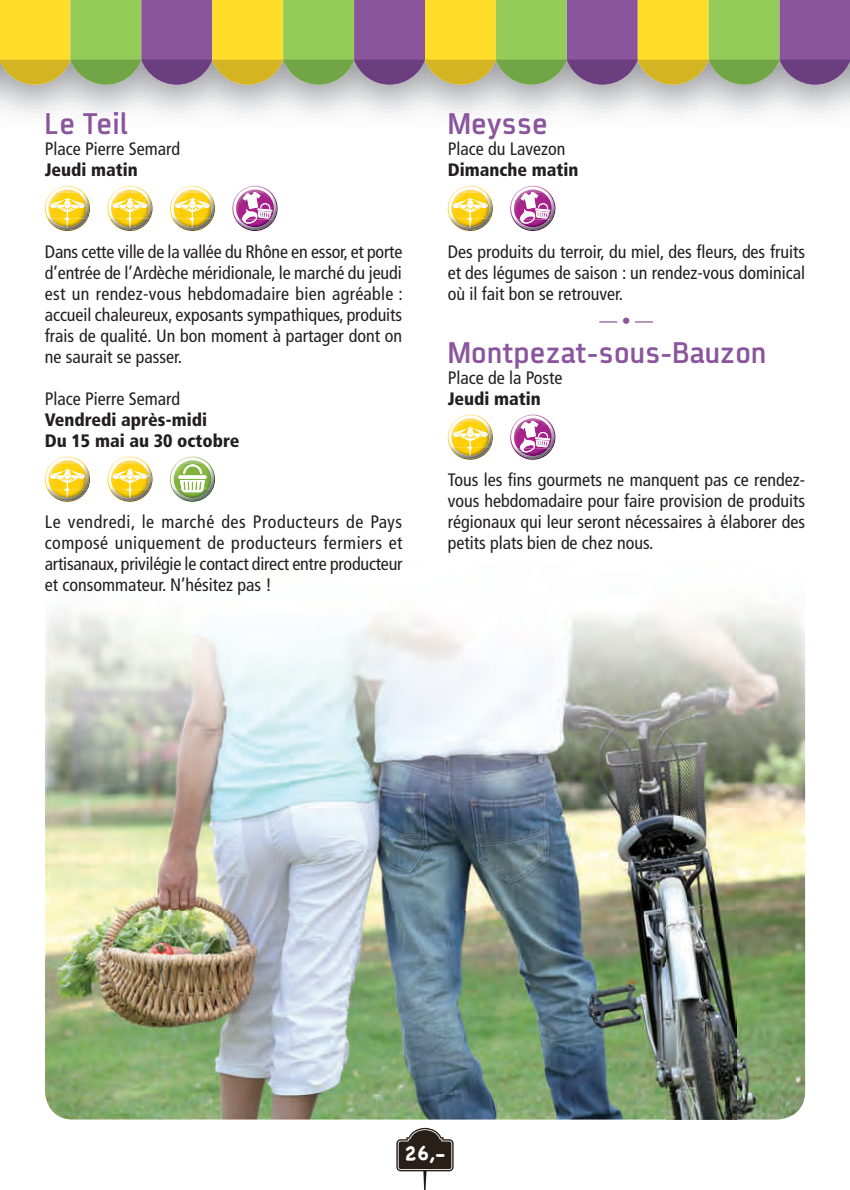
<style>
.page{position:relative;width:850px;height:1190px;background:#fff}
.page>*{position:absolute;margin:0;border:0;box-sizing:border-box;transform-origin:0 0}
.t1{font:700 26px "AF Diwa";letter-spacing:.01em;color:#8a559c}
.t2{font:700 20px "Chalkboard";color:#fff}
.t3{font:condensed 18px/21px "Frutiger";color:#231f20;text-align:justify}
.t4{font:900 condensed 18px/21px "Frutiger";color:#231f20}
.t5{font:condensed 18px "Frutiger";color:#8a559c}
</style>
<div class="page">
<img style="left:45px;top:604px;width:760px;height:515px">
<svg style="left:0;top:0;width:849px;height:85px;background:#ada363"></svg>
<img style="left:423px;top:1171px;width:3px;height:19px">
<svg style="left:396px;top:1127px;width:57px;height:44px"></svg>
<img style="left:47px;top:218px;width:41px;height:13px">
<img style="left:52px;top:186px;width:31px;height:6px">
<img style="left:45px;top:192px;width:45px;height:26px">
<img style="left:57px;top:189px;width:21px;height:3px">
<svg style="left:50px;top:198px;width:35px;height:29px"></svg>
<img style="left:114px;top:186px;width:32px;height:6px">
<img style="left:110px;top:218px;width:40px;height:13px">
<img style="left:107px;top:192px;width:45px;height:26px">
<img style="left:120px;top:189px;width:20px;height:3px">
<svg style="left:112px;top:198px;width:35px;height:29px"></svg>
<img style="left:172px;top:218px;width:41px;height:13px">
<img style="left:177px;top:186px;width:31px;height:6px">
<img style="left:170px;top:192px;width:45px;height:26px">
<img style="left:182px;top:189px;width:21px;height:3px">
<svg style="left:175px;top:198px;width:35px;height:29px"></svg>
<img style="left:239px;top:186px;width:32px;height:6px">
<img style="left:235px;top:219px;width:39px;height:12px">
<img style="left:232px;top:192px;width:45px;height:27px">
<img style="left:245px;top:189px;width:20px;height:3px">
<img style="left:240px;top:219px;width:30px;height:8px">
<img style="left:243px;top:192px;width:17px;height:17px">
<img style="left:242px;top:209px;width:15px;height:15px">
<svg style="left:246px;top:203px;width:25px;height:19px"></svg>
<img style="left:257px;top:208px;width:15px;height:3px">
<img style="left:47px;top:489px;width:41px;height:13px">
<img style="left:52px;top:456px;width:31px;height:7px">
<img style="left:45px;top:463px;width:45px;height:26px">
<img style="left:57px;top:460px;width:21px;height:3px">
<svg style="left:50px;top:468px;width:35px;height:30px"></svg>
<img style="left:114px;top:456px;width:32px;height:7px">
<img style="left:110px;top:489px;width:40px;height:13px">
<img style="left:107px;top:463px;width:45px;height:26px">
<img style="left:120px;top:460px;width:20px;height:3px">
<svg style="left:112px;top:468px;width:35px;height:30px"></svg>
<img style="left:172px;top:489px;width:41px;height:13px">
<img style="left:177px;top:456px;width:31px;height:7px">
<img style="left:170px;top:463px;width:45px;height:26px">
<img style="left:182px;top:460px;width:21px;height:14px">
<img style="left:176px;top:489px;width:32px;height:9px">
<img style="left:181px;top:489px;width:22px;height:3px">
<img style="left:180px;top:480px;width:25px;height:9px">
<img style="left:178px;top:475px;width:28px;height:4px;border-radius:2px">
<img style="left:455px;top:186px;width:31px;height:6px">
<img style="left:450px;top:218px;width:40px;height:13px">
<img style="left:447px;top:192px;width:46px;height:26px">
<img style="left:460px;top:189px;width:20px;height:3px">
<svg style="left:453px;top:198px;width:35px;height:29px"></svg>
<img style="left:517px;top:186px;width:31px;height:6px">
<img style="left:513px;top:219px;width:39px;height:12px">
<img style="left:510px;top:192px;width:45px;height:27px">
<img style="left:523px;top:189px;width:19px;height:3px">
<img style="left:517px;top:219px;width:31px;height:8px">
<img style="left:520px;top:192px;width:18px;height:17px">
<img style="left:520px;top:209px;width:15px;height:15px">
<svg style="left:523px;top:203px;width:25px;height:19px"></svg>
<img style="left:535px;top:208px;width:15px;height:10px">
<img style="left:454px;top:414px;width:32px;height:7px">
<img style="left:450px;top:447px;width:40px;height:13px">
<img style="left:447px;top:421px;width:46px;height:26px">
<img style="left:460px;top:418px;width:20px;height:3px">
<svg style="left:453px;top:426px;width:35px;height:30px"></svg>
<img style="left:517px;top:414px;width:31px;height:7px">
<img style="left:513px;top:448px;width:39px;height:12px">
<img style="left:510px;top:421px;width:45px;height:27px">
<img style="left:523px;top:418px;width:19px;height:3px">
<img style="left:517px;top:448px;width:31px;height:8px">
<img style="left:520px;top:421px;width:18px;height:16px">
<img style="left:520px;top:437px;width:15px;height:15px">
<svg style="left:523px;top:432px;width:25px;height:19px"></svg>
<img style="left:535px;top:437px;width:15px;height:10px">
<h1 class="t1" style="left:45px;top:107px;width:84px">Le Teil</h1>
<p class="t3" style="left:45px;top:138px;width:137px">Place Pierre Semard</p>
<p class="t4" style="left:45px;top:159px;width:95px">Jeudi matin</p>
<p class="t3" style="left:45px;top:241px;width:359px">Dans cette ville de la vallée du Rhône en essor, et porte d’entrée de l’Ardèche méridionale, le marché du jeudi est un rendez-vous hebdomadaire bien agréable : accueil chaleureux, exposants sympathiques, produits frais de qualité. Un bon moment à partager dont on ne saurait se passer.</p>
<p class="t3" style="left:45px;top:388px;width:137px">Place Pierre Semard</p>
<p class="t4" style="left:45px;top:409px;width:196px">Vendredi après-midi<br>Du 15 mai au 30 octobre</p>
<p class="t3" style="left:45px;top:512px;width:359px">Le vendredi, le marché des Producteurs de Pays composé uniquement de producteurs fermiers et artisanaux, privilégie le contact direct entre producteur et consommateur. N’hésitez pas !</p>
<h1 class="t1" style="left:447px;top:107px;width:102px">Meysse</h1>
<p class="t3" style="left:447px;top:138px;width:119px">Place du Lavezon</p>
<p class="t4" style="left:447px;top:159px;width:132px">Dimanche matin</p>
<p class="t3" style="left:447px;top:241px;width:359px">Des produits du terroir, du miel, des fleurs, des fruits et des légumes de saison : un rendez-vous dominical où il fait bon se retrouver.</p>
<p class="t5" style="left:599px;top:310px;width:55px">— • —</p>
<h1 class="t1" style="left:447px;top:336px;width:320px">Montpezat-sous-Bauzon</h1>
<p class="t3" style="left:447px;top:367px;width:116px">Place de la Poste</p>
<p class="t4" style="left:447px;top:388px;width:95px">Jeudi matin</p>
<p class="t3" style="left:447px;top:470px;width:359px">Tous les fins gourmets ne manquent pas ce rendez&shy;vous hebdomadaire pour faire provision de produits régionaux qui leur seront nécessaires à élaborer des petits plats bien de chez nous.</p>
<p class="t2" style="left:404px;top:1141px;width:42px">26,-</p>
</div>
